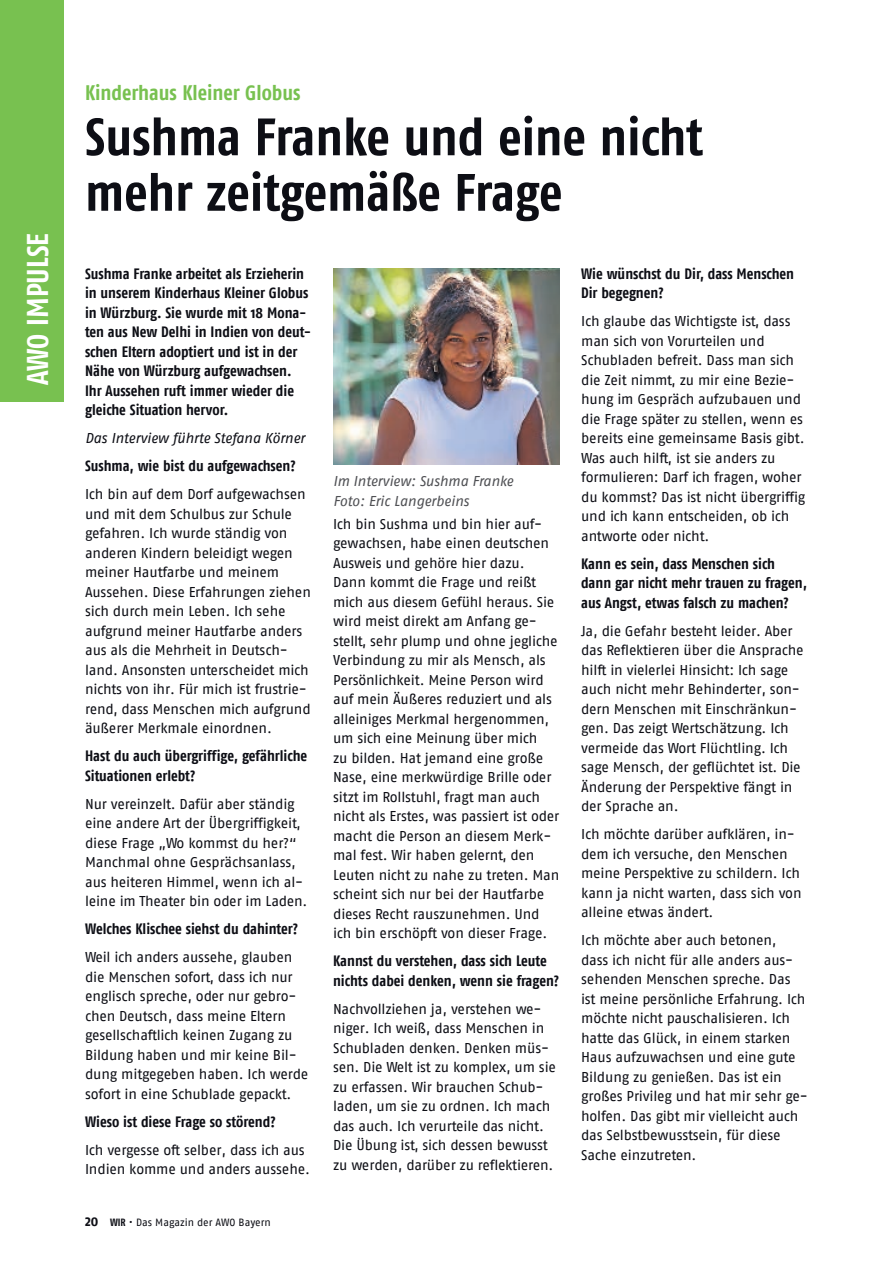
<style>
.page{position:relative;width:893px;height:1263px;background:#fff}
.page>*{position:absolute;margin:0;border:0;box-sizing:border-box;transform-origin:0 0}
.t1{font:700 52.5px/55.5px "AWO Fago Cond";letter-spacing:-.005em;color:#0d0e15}
.t2{font:700 30px "AWO Fago Cond";color:#fff}
.t3{font:700 21px "AWO Fago Cond";color:#78c150}
.t4{font:700 15px/19.5px "AWO Fago Cond";color:#0d0e15}
.t5{font:14.25px/19.5px "AWO Fago Office";letter-spacing:-.01em;color:#0d0e15}
.t6{font:italic 14.25px/19.5px "AWO Fago Office";letter-spacing:-.015em;color:#4f5054}
.t7{font:italic 14.25px "AWO Fago Office";letter-spacing:-.015em;color:#0d0e15}
.t8{font:10.5px "AWO Fago Office";color:#0d0e15}
.s1{font-family:"AWO Fago Cond";font-weight:700;font-size:15px}
.s2{font-family:"AWO Fago Cond";font-weight:700}
</style>
<div class="page">
<div style="left:0;top:0;width:64px;height:402px;background:#78c150"></div>
<img style="left:333px;top:268px;width:227px;height:197px">
<h2 class="t2" style="left:20px;top:385px;width:153px;rotate:-90deg">AWO IMPULSE</h2>
<h3 class="t3" style="left:85px;top:80px;width:217px">Kinderhaus Kleiner Globus</h3>
<h1 class="t1" style="left:85px;top:108px;width:619px">Sushma Franke und eine nicht mehr zeitgemäße Frage</h1>
<p class="t4" style="left:85px;top:264px;width:227px">Sushma Franke arbeitet als Erzieherin in unserem Kinderhaus Kleiner Globus in Würzburg. Sie wurde mit 18 Mona&shy;ten aus New Delhi in Indien von deut&shy;schen Eltern adoptiert und ist in der Nähe von Würzburg aufgewachsen.<br>Ihr Aussehen ruft immer wieder die gleiche Situation hervor.</p>
<p class="t7" style="left:85px;top:430px;width:221px">Das Interview führte Stefana Körner</p>
<p class="t4" style="left:85px;top:456px;width:212px">Sushma, wie bist du aufgewachsen?</p>
<p class="t5" style="left:85px;top:484px;width:227px">Ich bin auf dem Dorf aufgewachsen und mit dem Schulbus zur Schule gefahren. Ich wurde ständig von anderen Kindern beleidigt wegen meiner Hautfarbe und meinem<br>Aussehen. Diese Erfahrungen ziehen sich durch mein Leben. Ich sehe aufgrund meiner Hautfarbe anders aus als die Mehrheit in Deutsch&shy;land. Ansonsten unterscheidet mich nichts von ihr. Für mich ist frustrie&shy;rend, dass Menschen mich aufgrund äußerer Merkmale einordnen.</p>
<p class="t4" style="left:85px;top:746px;width:224px">Hast du auch übergriffige, gefährliche<br>Situationen erlebt?</p>
<p class="t5" style="left:85px;top:794px;width:224px">Nur vereinzelt. Dafür aber ständig eine andere Art der Übergriffigkeit, diese Frage „Wo kommst du her?“ Manchmal ohne Gesprächsanlass, aus heiteren Himmel, wenn ich al&shy;leine im Theater bin oder im Laden.</p>
<p class="t4" style="left:85px;top:919px;width:214px">Welches Klischee siehst du dahinter?</p>
<p class="t5" style="left:85px;top:947px;width:225px">Weil ich anders aussehe, glauben die Menschen sofort, dass ich nur englisch spreche, oder nur gebro&shy;chen Deutsch, dass meine Eltern gesellschaftlich keinen Zugang zu Bildung haben und mir keine Bil&shy;dung mitgegeben haben. Ich werde sofort in eine Schublade gepackt.</p>
<p class="t4" style="left:85px;top:1112px;width:192px">Wieso ist diese Frage so störend?</p>
<p class="t5" style="left:85px;top:1140px;width:226px">Ich vergesse oft selber, dass ich aus<br>Indien komme und anders aussehe.</p>
<p class="t8" style="left:85px;top:1217px;width:187px"><span class="s1">20</span> <span class="s2">WIR</span> • Das Magazin der AWO Bayern</p>
<p class="t6" style="left:333px;top:471px;width:182px">Im Interview: Sushma Franke<br>Foto: Eric Langerbeins</p>
<p class="t5" style="left:333px;top:514px;width:228px">Ich bin Sushma und bin hier auf&shy;gewachsen, habe einen deutschen Ausweis und gehöre hier dazu.<br>Dann kommt die Frage und reißt mich aus diesem Gefühl heraus. Sie wird meist direkt am Anfang ge&shy;stellt, sehr plump und ohne jegliche Verbindung zu mir als Mensch, als Persönlichkeit. Meine Person wird auf mein Äußeres reduziert und als alleiniges Merkmal hergenommen, um sich eine Meinung über mich<br>zu bilden. Hat jemand eine große Nase, eine merkwürdige Brille oder sitzt im Rollstuhl, fragt man auch nicht als Erstes, was passiert ist oder macht die Person an diesem Merk&shy;mal fest. Wir haben gelernt, den Leuten nicht zu nahe zu treten. Man scheint sich nur bei der Hautfarbe dieses Recht rauszunehmen. Und ich bin erschöpft von dieser Frage.</p>
<p class="t4" style="left:333px;top:951px;width:227px">Kannst du verstehen, dass sich Leute nichts dabei denken, wenn sie fragen?</p>
<p class="t5" style="left:333px;top:999px;width:224px">Nachvollziehen ja, verstehen we&shy;niger. Ich weiß, dass Menschen in Schubladen denken. Denken müs&shy;sen. Die Welt ist zu komplex, um sie zu erfassen. Wir brauchen Schub&shy;laden, um sie zu ordnen. Ich mach das auch. Ich verurteile das nicht.<br>Die Übung ist, sich dessen bewusst zu werden, darüber zu reflektieren.</p>
<p class="t4" style="left:581px;top:264px;width:214px">Wie wünschst du Dir, dass Menschen<br>Dir begegnen?</p>
<p class="t5" style="left:581px;top:311px;width:226px">Ich glaube das Wichtigste ist, dass man sich von Vorurteilen und<br>Schubladen befreit. Dass man sich die Zeit nimmt, zu mir eine Bezie&shy;hung im Gespräch aufzubauen und die Frage später zu stellen, wenn es bereits eine gemeinsame Basis gibt.<br>Was auch hilft, ist sie anders zu formulieren: Darf ich fragen, woher du kommst? Das ist nicht übergriffig und ich kann entscheiden, ob ich antworte oder nicht.</p>
<p class="t4" style="left:581px;top:554px;width:227px">Kann es sein, dass Menschen sich dann gar nicht mehr trauen zu fragen, aus Angst, etwas falsch zu machen?</p>
<p class="t5" style="left:581px;top:621px;width:224px">Ja, die Gefahr besteht leider. Aber das Reflektieren über die Ansprache hilft in vielerlei Hinsicht: Ich sage auch nicht mehr Behinderter, son&shy;dern Menschen mit Einschränkun&shy;gen. Das zeigt Wertschätzung. Ich vermeide das Wort Flüchtling. Ich sage Mensch, der geflüchtet ist. Die Änderung der Perspektive fängt in der Sprache an.</p>
<p class="t5" style="left:581px;top:824px;width:222px">Ich möchte darüber aufklären, in&shy;dem ich versuche, den Menschen meine Perspektive zu schildern. Ich kann ja nicht warten, dass sich von alleine etwas ändert.</p>
<p class="t5" style="left:581px;top:930px;width:228px">Ich möchte aber auch betonen,<br>dass ich nicht für alle anders aus&shy;sehenden Menschen spreche. Das ist meine persönliche Erfahrung. Ich möchte nicht pauschalisieren. Ich hatte das Glück, in einem starken<br>Haus aufzuwachsen und eine gute<br>Bildung zu genießen. Das ist ein großes Privileg und hat mir sehr ge&shy;holfen. Das gibt mir vielleicht auch das Selbstbewusstsein, für diese<br>Sache einzutreten.</p>
</div>
